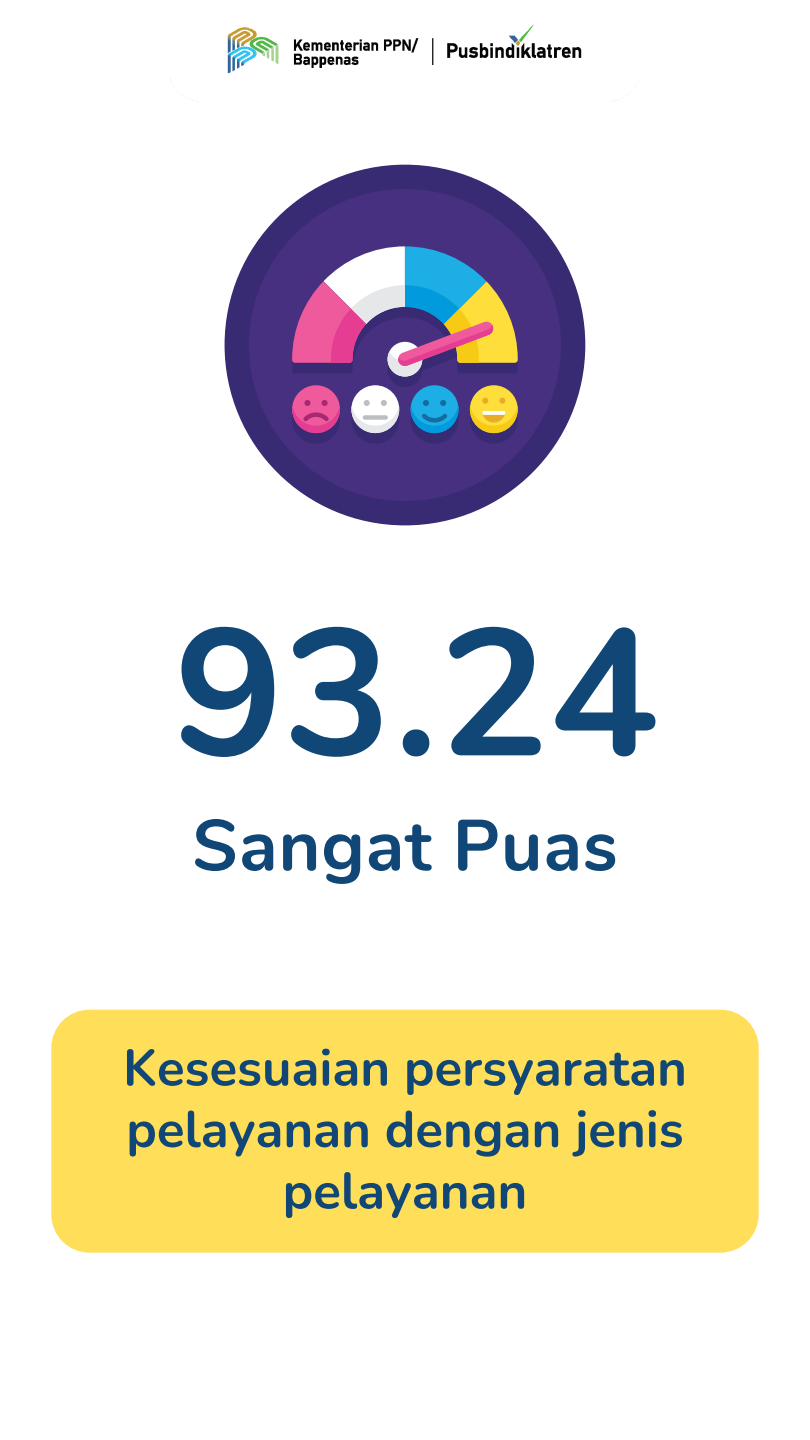
<style>
.page{position:relative;width:810px;height:1440px;background:#fff}
.page>*{position:absolute;margin:0;border:0;box-sizing:border-box;transform-origin:0 0}
.t1{font:700 180px "Nunito";color:#104776}
.t2{font:700 72px "Nunito";letter-spacing:.01em;color:#104776}
.t3{font:700 51px/61.5px "Nunito";color:#104776;text-align:center}
</style>
<div class="page">
<div style="left:51px;top:1010px;width:707px;height:243px;background:#ffde59"></div>
<img style="left:171px;top:24px;width:468px;height:78px">
<div style="left:225px;top:165px;width:360px;height:360px;background:#382b73;border-radius:50%"></div>
<div style="left:249px;top:189px;width:312px;height:312px;background:#473080;border-radius:50%"></div>
<svg style="left:292px;top:246px;width:226px;height:141px"></svg>
<div style="left:292px;top:385px;width:48px;height:48px;background:#ef5a9d;border-radius:50%"></div>
<svg style="left:292px;top:396px;width:48px;height:47px"></svg>
<div style="left:351px;top:385px;width:48px;height:48px;background:#fff;border-radius:50%"></div>
<svg style="left:351px;top:396px;width:48px;height:47px"></svg>
<div style="left:363px;top:415px;width:25px;height:5px;background:#bcbec0;border-radius:2px"></div>
<div style="left:411px;top:385px;width:47px;height:48px;background:#1caee4;border-radius:50%"></div>
<svg style="left:411px;top:396px;width:47px;height:47px"></svg>
<div style="left:470px;top:385px;width:48px;height:48px;background:#fede3a;border-radius:50%"></div>
<svg style="left:470px;top:396px;width:48px;height:47px"></svg>
<p class="t1" style="left:174px;top:573px;width:486px">93.24</p>
<h1 class="t2" style="left:192px;top:798px;width:427px">Sangat Puas</h1>
<h2 class="t3" style="left:123px;top:1038px;width:565px">Kesesuaian persyaratan pelayanan dengan jenis pelayanan</h2>
</div>
